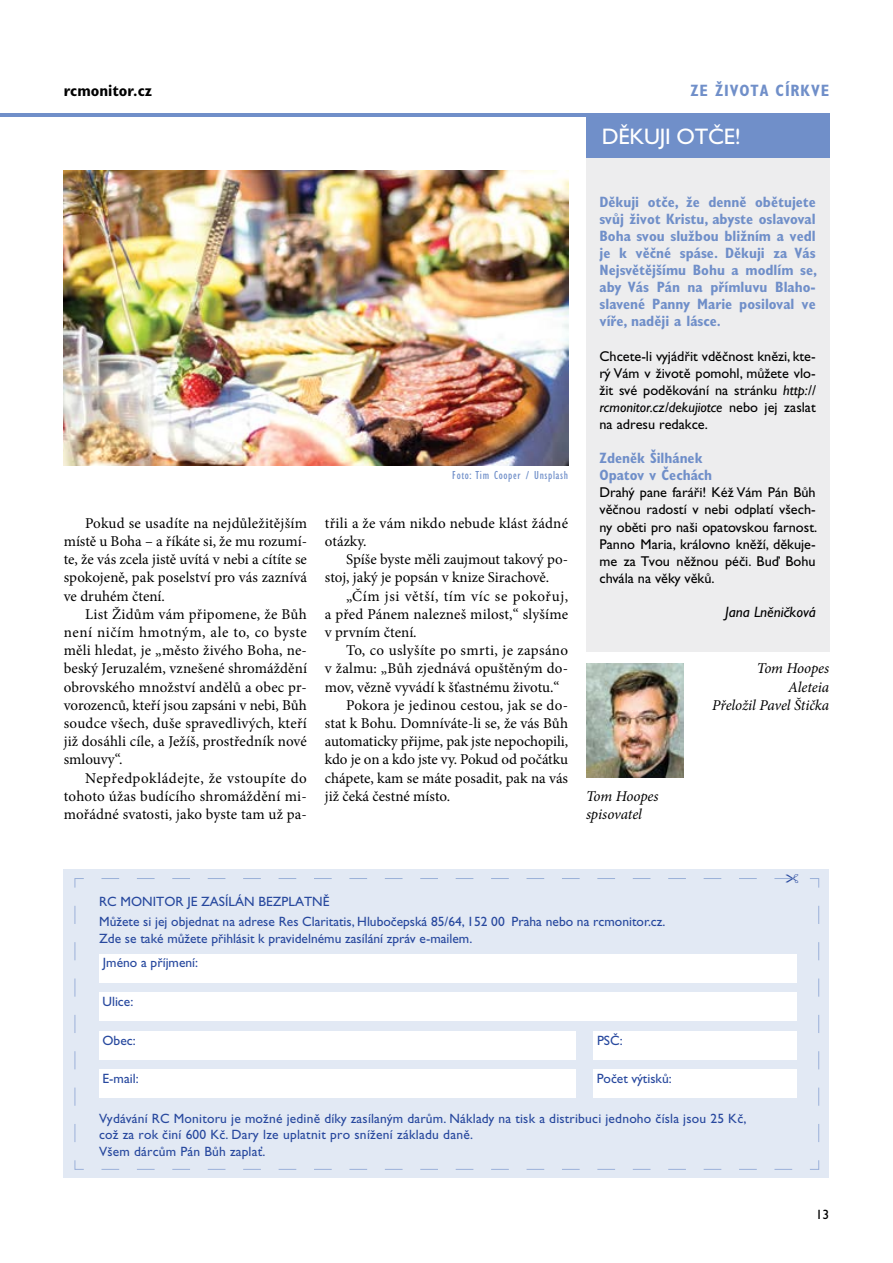
<style>
.page{position:relative;width:893px;height:1263px;background:#fff}
.page>*{position:absolute;margin:0;border:0;box-sizing:border-box;transform-origin:0 0}
.t1{font:22.5px "Gill Sans Std";letter-spacing:-.01em;color:#fff}
.t2{font:700 condensed 16.5px "Gill Sans Std";letter-spacing:.05em;color:#708fc9}
.t3{font:700 condensed 16.5px "Gill Sans Std";color:#000}
.t4{font:15px/18.1px "Minion Pro";letter-spacing:.005em;color:#000;text-align:justify}
.t5{font:700 condensed 15px/17.1px "Gill Sans Std";color:#708fc9;text-align:justify}
.t6{font:italic 15px/18.1px "Minion Pro";letter-spacing:-.01em;color:#000;text-align:right}
.t7{font:15px "Minion Pro";letter-spacing:.025em;color:#000}
.t8{font:italic 15px "Gill Sans Std";color:#000}
.t9{font:14.25px/17.1px "Gill Sans Std";color:#000;text-align:justify}
.t10{font:13.5px/16.2px "Gill Sans Std";color:#27489e}
.t11{font:13.5px "Gill Sans Std";color:#000}
.t12{font:condensed 12px "Gill Sans Std";letter-spacing:.05em;color:#708fc9}
.s1{font-style:italic}
</style>
<div class="page">
<hr style="left:0;top:113px;width:829px;height:4px;background:#708fc9">
<img style="left:64px;top:171px;width:504px;height:295px">
<div style="left:586px;top:117px;width:243px;height:535px;background:#ededee"></div>
<div style="left:586px;top:115px;width:243px;height:42px;background:#708fc9"></div>
<div style="left:64px;top:869px;width:765px;height:308px;background:#e2e9f4"></div>
<svg style="left:75px;top:878px;width:744px;height:292px"></svg>
<div style="left:99px;top:954px;width:698px;height:28px;background:#fff"></div>
<div style="left:99px;top:992px;width:698px;height:29px;background:#fff"></div>
<div style="left:99px;top:1031px;width:477px;height:28px;background:#fff"></div>
<div style="left:593px;top:1031px;width:204px;height:28px;background:#fff"></div>
<div style="left:99px;top:1069px;width:477px;height:29px;background:#fff"></div>
<div style="left:593px;top:1069px;width:204px;height:29px;background:#fff"></div>
<img style="left:586px;top:663px;width:98px;height:115px">
<svg style="left:93px;top:878px;width:705px;height:5px"></svg>
<p class="t3" style="left:64px;top:81px;width:90px">rcmonitor.cz</p>
<p class="t2" style="left:690px;top:81px;width:60px">Ze života</p>
<p class="t2" style="left:776px;top:81px;width:55px">církve</p>
<h1 class="t1" style="left:602px;top:124px;width:141px">DĚKUJI OTČE!</h1>
<p class="t4" style="left:64px;top:514px;width:245px;text-indent:21px">Pokud se usadíte na nejdůležitějším místě u Boha – a říkáte si, že mu rozumí&shy;te, že vás zcela jistě uvítá v nebi a cítíte se spokojeně, pak poselství pro vás zaznívá ve druhém čtení.</p>
<p class="t4" style="left:64px;top:605px;width:245px;text-indent:21px">List Židům vám připomene, že Bůh není ničím hmotným, ale to, co byste měli hledat, je „město živého Boha, ne&shy;beský Jeruzalém, vznešené shromáždění obrovského množství andělů a obec pr&shy;vorozenců, kteří jsou zapsáni v nebi, Bůh soudce všech, duše spravedlivých, kteří již dosáhli cíle, a Ježíš, prostředník nové smlouvy“.</p>
<p class="t4" style="left:64px;top:769px;width:245px;text-indent:21px">Nepředpokládejte, že vstoupíte do tohoto úžas budícího shromáždění mi&shy;mořádné svatosti, jako byste tam už pa-</p>
<p class="t12" style="left:452px;top:469px;width:117px">Foto: Tim Cooper / Unsplash</p>
<p class="t4" style="left:325px;top:514px;width:245px">třili a že vám nikdo nebude klást žádné otázky.</p>
<p class="t4" style="left:325px;top:550px;width:245px;text-indent:21px">Spíše byste měli zaujmout takový po&shy;stoj, jaký je popsán v knize Sirachově.</p>
<p class="t4" style="left:325px;top:587px;width:245px;text-indent:21px">„Čím jsi větší, tím víc se pokořuj, a před Pánem nalezneš milost,“ slyšíme v prvním čtení.</p>
<p class="t7" style="left:346px;top:640px;width:223px">To, co uslyšíte po smrti, je zapsáno</p>
<p class="t4" style="left:325px;top:659px;width:245px">v žalmu: „Bůh zjednává opuštěným do-</p>
<p class="t4" style="left:325px;top:678px;width:236px">mov, vězně vyvádí k šťastnému životu.“</p>
<p class="t4" style="left:346px;top:696px;width:223px">Pokora je jedinou cestou, jak se do-</p>
<p class="t4" style="left:325px;top:714px;width:245px">stat k Bohu. Domníváte-li se, že vás Bůh</p>
<p class="t4" style="left:325px;top:732px;width:245px">automaticky přijme, pak jste nepochopili,</p>
<p class="t4" style="left:325px;top:750px;width:245px">kdo je on a kdo jste vy. Pokud od počátku</p>
<p class="t4" style="left:325px;top:769px;width:245px">chápete, kam se máte posadit, pak na vás</p>
<p class="t4" style="left:325px;top:787px;width:127px">již čeká čestné místo.</p>
<p class="t5" style="left:599px;top:193px;width:219px">Děkuji otče, že denně obětujete svůj život Kristu, abyste oslavoval Boha svou službou bližním a vedl je k věčné spáse. Děkuji za Vás Nejsvětějšímu Bohu a modlím se, aby Vás Pán na přímluvu Blaho&shy;slavené Panny Marie posiloval ve víře, naději a lásce.</p>
<p class="t9" style="left:599px;top:347px;width:218px">Chcete-li vyjádřit vděčnost knězi, kte&shy;rý Vám v životě pomohl, můžete vlo&shy;žit své poděkování na stránku <span class="s1">http:// rcmonitor.cz/dekujiotce</span> nebo jej zaslat na adresu redakce.</p>
<p class="t5" style="left:599px;top:449px;width:114px">Zdeněk Šilhánek<br>Opatov v Čechách</p>
<p class="t9" style="left:599px;top:484px;width:219px">Drahý pane faráři! Kéž Vám Pán Bůh věčnou radostí v nebi odplatí všech&shy;ny oběti pro naši opatovskou farnost.<br>Panno Maria, královno kněží, děkuje&shy;me za Tvou něžnou péči. Buď Bohu chvála na věky věků.</p>
<p class="t8" style="left:725px;top:603px;width:92px">Jana Lněničková</p>
<p class="t6" style="left:586px;top:787px;width:74px;text-align:left">Tom Hoopes spisovatel</p>
<p class="t6" style="left:712px;top:659px;width:118px">Tom Hoopes<br>Aleteia<br>Přeložil Pavel Štička</p>
<p class="t10" style="left:99px;top:891px;width:568px;line-height:20.4px">RC MONITOR JE ZASÍLÁN BEZPLATNĚ<br>Můžete si jej objednat na adrese Res Claritatis, Hlubočepská 85/64, 152 00 Praha nebo na rcmonitor.cz.</p>
<p class="t10" style="left:99px;top:926px;width:375px;line-height:24.6px">Zde se také můžete přihlásit k pravidelnému zasílání zpráv e-mailem.<br>Jméno a příjmení:</p>
<p class="t10" style="left:102px;top:993px;width:32px">Ulice:</p>
<p class="t10" style="left:102px;top:1032px;width:35px">Obec:</p>
<p class="t10" style="left:597px;top:1032px;width:27px">PSČ:</p>
<p class="t10" style="left:102px;top:1070px;width:38px">E-mail:</p>
<p class="t10" style="left:597px;top:1070px;width:77px">Počet výtisků:</p>
<p class="t10" style="left:99px;top:1111px;width:649px">Vydávání RC Monitoru je možné jedině díky zasílaným darům. Náklady na tisk a distribuci jednoho čísla jsou 25 Kč, což za rok činí 600 Kč. Dary lze uplatnit pro snížení základu daně.<br>Všem dárcům Pán Bůh zaplať.</p>
<p class="t11" style="left:816px;top:1207px;width:15px">13</p>
</div>
